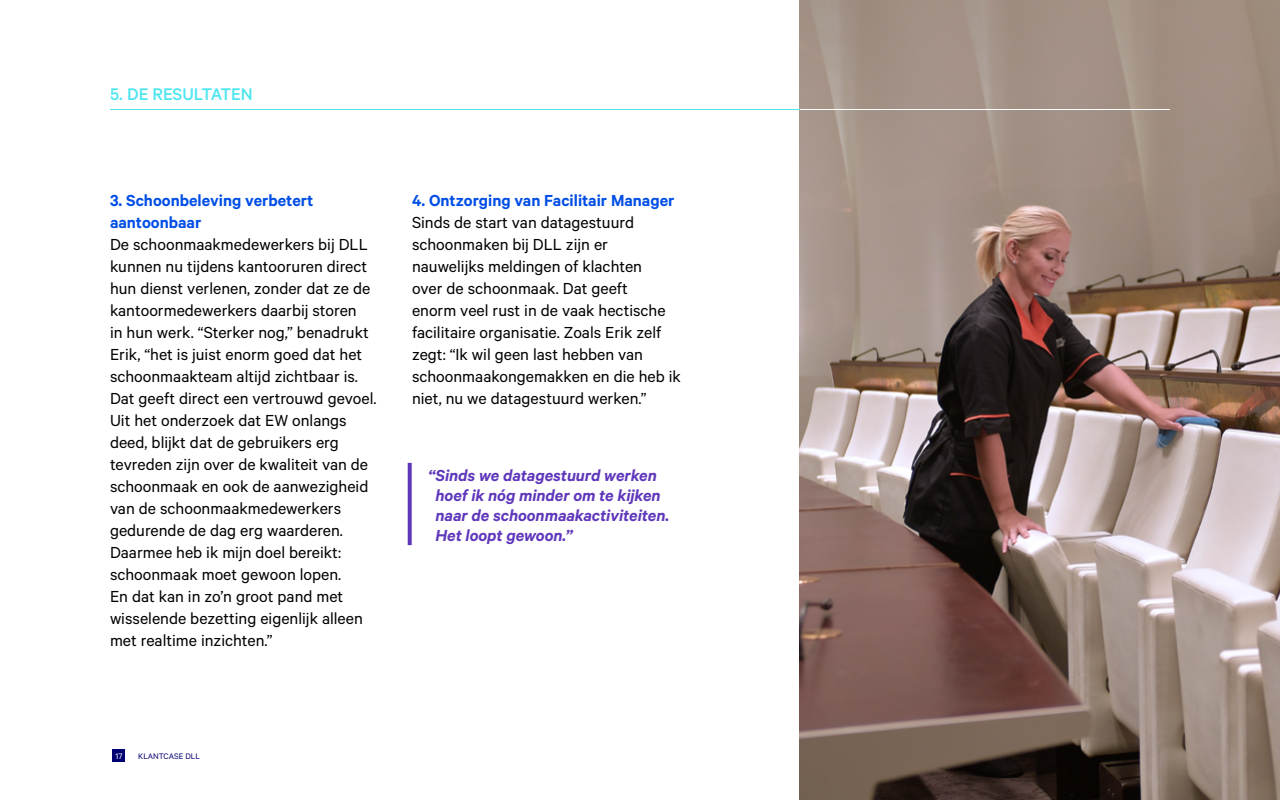
<style>
.page{position:relative;width:1280px;height:800px;background:#fff}
.page>*{position:absolute;margin:0;border:0;box-sizing:border-box;transform-origin:0 0}
.t1{font:500 19px "Calibre";letter-spacing:-.01em;color:#4de6ef}
.t2{font:18px/22px "Calibre";color:#000}
.t3{font:italic 600 18px/20px "Calibre";letter-spacing:-.005em;color:#5f37bb}
.t4{font:600 18px/22px "Calibre";color:#014ee6}
.t5{font:9px "Calibre";color:#000072}
.t6{font:9px "Calibre";color:#fff}
</style>
<div class="page">
<img style="left:800px;top:0;width:480px;height:800px">
<hr style="left:800px;top:109px;width:370px;height:1px;background:#fff">
<hr style="left:110px;top:109px;width:690px;height:1px;background:#4de6ef">
<svg style="left:408px;top:463px;width:4px;height:82px"></svg>
<div style="left:113px;top:750px;width:12px;height:12px;background:#000072"></div>
<p class="t1" style="left:110px;top:83px;width:144px">5. DE RESULTATEN</p>
<p class="t4" style="left:110px;top:189px;width:205px">3. Schoonbeleving verbetert aantoonbaar</p>
<p class="t2" style="left:110px;top:233px;width:268px">De schoonmaakmedewerkers bij DLL kunnen nu tijdens kantooruren direct hun dienst verlenen, zonder dat ze de kantoormedewerkers daarbij storen<br>in hun werk. “Sterker nog,” benadrukt Erik, “het is juist enorm goed dat het schoonmaakteam altijd zichtbaar is.<br>Dat geeft direct een vertrouwd gevoel.<br>Uit het onderzoek dat EW onlangs deed, blijkt dat de gebruikers erg tevreden zijn over de kwaliteit van de schoonmaak en ook de aanwezigheid van de schoonmaakmedewerkers gedurende de dag erg waarderen.<br>Daarmee heb ik mijn doel bereikt: schoonmaak moet gewoon lopen.<br>En dat kan in zo’n groot pand met wisselende bezetting eigenlijk alleen met realtime inzichten.”</p>
<p class="t4" style="left:412px;top:189px;width:264px">4. Ontzorging van Facilitair Manager</p>
<p class="t2" style="left:412px;top:211px;width:270px">Sinds de start van datagestuurd schoonmaken bij DLL zijn er nauwelijks meldingen of klachten<br>over de schoonmaak. Dat geeft<br>enorm veel rust in de vaak hectische facilitaire organisatie. Zoals Erik zelf zegt: “Ik wil geen last hebben van schoonmaakongemakken en die heb ik niet, nu we datagestuurd werken.”</p>
<p class="t3" style="left:436px;top:464px;width:235px;text-indent:-7px">“Sinds we datagestuurd werken hoef ik nóg minder om te kijken naar de schoonmaakactiviteiten.<br>Het loopt gewoon.”</p>
<p class="t6" style="left:116px;top:751px;width:8px">17</p>
<p class="t5" style="left:138px;top:751px;width:63px">KLANTCASE DLL</p>
</div>
